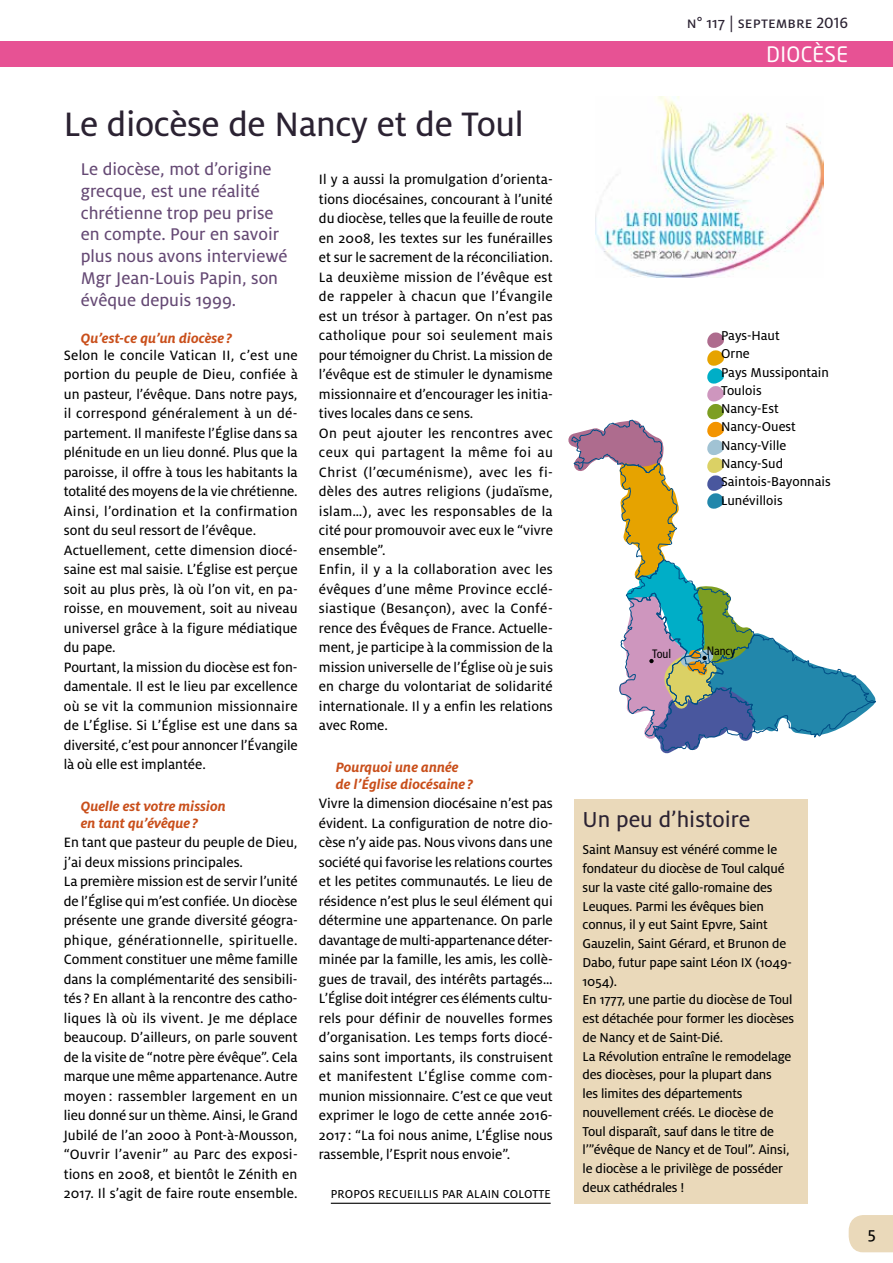
<style>
.page{position:relative;width:893px;height:1263px;background:#fff}
.page>*{position:absolute;margin:0;border:0;box-sizing:border-box;transform-origin:0 0}
.t1{font:37.5px "Milo OT Text";letter-spacing:-.01em;color:#2b2232}
.t2{font:24px "Milo OT Text";color:#2b2232}
.t3{font:21px "Neo Tech";letter-spacing:.02em;color:#fff}
.t4{font:18.75px/21.8px "Milo OT Text";color:#654974}
.t5{font:18px "Milo OT Text";color:#000}
.t6{font:16.5px "Milo OT Text";color:#2b2232}
.t7{font:15px/19.5px "Milo OT Text";color:#000}
.t8{font:italic 700 15px/16.5px "Milo OT";color:#c94f1b}
.t9{font:14.25px/18.8px "Milo OT Text";letter-spacing:-.015em;color:#000}
.t10{font:12.75px "Milo OT Text";letter-spacing:.01em;color:#000}
.t11{font:condensed 12.15px "Frutiger";color:#000}
</style>
<div class="page">
<div style="left:849px;top:1215px;width:44px;height:37px;background:#ead9ba"></div>
<div style="left:0;top:41px;width:893px;height:25px;background:#e75294"></div>
<hr style="left:331px;top:1203px;width:220px;height:1px;background:#000">
<img style="left:596px;top:96px;width:227px;height:182px">
<svg style="left:568px;top:332px;width:308px;height:422px"></svg>
<div style="left:574px;top:799px;width:234px;height:405px;background:#ead9ba"></div>
<h1 class="t1" style="left:64px;top:104px;width:461px">Le diocèse de Nancy et de Toul</h1>
<p class="t4" style="left:81px;top:158px;width:208px">Le diocèse, mot d’origine grecque, est une réalité chrétienne trop peu prise en compte. Pour en savoir plus nous avons interviewé<br>Mgr Jean-Louis Papin, son évêque depuis 1999.</p>
<p class="t8" style="left:81px;top:330px;width:153px">Qu’est-ce qu’un diocèse ?</p>
<p class="t7" style="left:64px;top:345px;width:236px">Selon le concile Vatican II, c’est une portion du peuple de Dieu, confiée à un pasteur, l’évêque. Dans notre pays, il correspond généralement à un dé&shy;partement. Il manifeste l’Église dans sa plénitude en un lieu donné. Plus que la paroisse, il offre à tous les habitants la totalité des moyens de la vie chrétienne.<br>Ainsi, l’ordination et la confirmation sont du seul ressort de l’évêque.<br>Actuellement, cette dimension diocé&shy;saine est mal saisie. L’Église est perçue soit au plus près, là où l’on vit, en pa&shy;roisse, en mouvement, soit au niveau universel grâce à la figure médiatique du pape.<br>Pourtant, la mission du diocèse est fon&shy;damentale. Il est le lieu par excellence où se vit la communion missionnaire de L’Église. Si L’Église est une dans sa diversité, c’est pour annoncer l’Évangile là où elle est implantée.</p>
<p class="t8" style="left:81px;top:798px;width:147px">Quelle est votre mission en tant qu’évêque ?</p>
<p class="t7" style="left:64px;top:833px;width:236px">En tant que pasteur du peuple de Dieu, j’ai deux missions principales.<br>La première mission est de servir l’unité de l’Église qui m’est confiée. Un diocèse présente une grande diversité géogra&shy;phique, générationnelle, spirituelle.<br>Comment constituer une même famille dans la complémentarité des sensibili&shy;tés ? En allant à la rencontre des catho&shy;liques là où ils vivent. Je me déplace beaucoup. D’ailleurs, on parle souvent de la visite de “notre père évêque”. Cela marque une même appartenance. Autre moyen : rassembler largement en un lieu donné sur un thème. Ainsi, le Grand Jubilé de l’an 2000 à Pont-à-Mousson, “Ouvrir l’avenir” au Parc des exposi&shy;tions en 2008, et bientôt le Zénith en 2017. Il s’agit de faire route ensemble.</p>
<p class="t7" style="left:319px;top:170px;width:236px">Il y a aussi la promulgation d’orienta&shy;tions diocésaines, concourant à l’unité du diocèse, telles que la feuille de route en 2008, les textes sur les funérailles et sur le sacrement de la réconciliation.<br>La deuxième mission de l’évêque est de rappeler à chacun que l’Évangile est un trésor à partager. On n’est pas catholique pour soi seulement mais pour témoigner du Christ. La mission de l’évêque est de stimuler le dynamisme missionnaire et d’encourager les initia&shy;tives locales dans ce sens.<br>On peut ajouter les rencontres avec ceux qui partagent la même foi au Christ (l’œcuménisme), avec les fi&shy;dèles des autres religions (judaïsme, islam…), avec les responsables de la cité pour promouvoir avec eux le “vivre ensemble”.<br>Enfin, il y a la collaboration avec les évêques d’une même Province ecclé&shy;siastique (Besançon), avec la Confé&shy;rence des Évêques de France. Actuelle&shy;ment, je participe à la commission de la mission universelle de l’Église où je suis en charge du volontariat de solidarité internationale. Il y a enfin les relations avec Rome.</p>
<p class="t8" style="left:336px;top:759px;width:139px">Pourquoi une année de l’Église diocésaine ?</p>
<p class="t7" style="left:319px;top:794px;width:235px;text-align:justify">Vivre la dimension diocésaine n’est pas évident. La configuration de notre dio&shy;cèse n’y aide pas. Nous vivons dans une société qui favorise les relations courtes et les petites communautés. Le lieu de résidence n’est plus le seul élément qui détermine une appartenance. On parle davantage de multi-appartenance déter&shy;minée par la famille, les amis, les collè&shy;gues de travail, des intérêts partagés… L’Église doit intégrer ces éléments cultu&shy;rels pour définir de nouvelles formes d’organisation. Les temps forts diocé&shy;sains sont importants, ils construisent et manifestent L’Église comme com&shy;munion missionnaire. C’est ce que veut exprimer le logo de cette année 2016- 2017 : “La foi nous anime, L’Église nous rassemble, l’Esprit nous envoie”.</p>
<p class="t10" style="left:331px;top:1187px;width:221px">PROPOS RECUEILLIS PAR ALAIN COLOTTE</p>
<p class="t6" style="left:687px;top:13px;width:163px">n° 117 | septembre 2016</p>
<h3 class="t3" style="left:766px;top:41px;width:83px">DIOCÈSE</h3>
<p class="t9" style="left:721px;top:326px;width:111px;line-height:18.3px">Pays-Haut<br>Orne<br>Pays Mussipontain<br>Toulois<br>Nancy-Est<br>Nancy-Ouest<br>Nancy-Ville<br>Nancy-Sud<br>Saintois-Bayonnais<br>Lunévillois</p>
<p class="t11" style="left:652px;top:647px;width:20px">Toul</p>
<p class="t11" style="left:707px;top:643px;width:30px">Nancy</p>
<h2 class="t2" style="left:583px;top:806px;width:169px">Un peu d’histoire</h2>
<p class="t9" style="left:583px;top:841px;width:213px">Saint Mansuy est vénéré comme le fondateur du diocèse de Toul calqué sur la vaste cité gallo-romaine des<br>Leuques. Parmi les évêques bien connus, il y eut Saint Epvre, Saint<br>Gauzelin, Saint Gérard, et Brunon de<br>Dabo, futur pape saint Léon IX (1049-<br>1054).<br>En 1777, une partie du diocèse de Toul est détachée pour former les diocèses de Nancy et de Saint-Dié.<br>La Révolution entraîne le remodelage des diocèses, pour la plupart dans<br>les limites des départements nouvellement créés. Le diocèse de<br>Toul disparaît, sauf dans le titre de l’”évêque de Nancy et de Toul”. Ainsi, le diocèse a le privilège de posséder deux cathédrales !</p>
<p class="t5" style="left:868px;top:1223px;width:10px">5</p>
</div>
